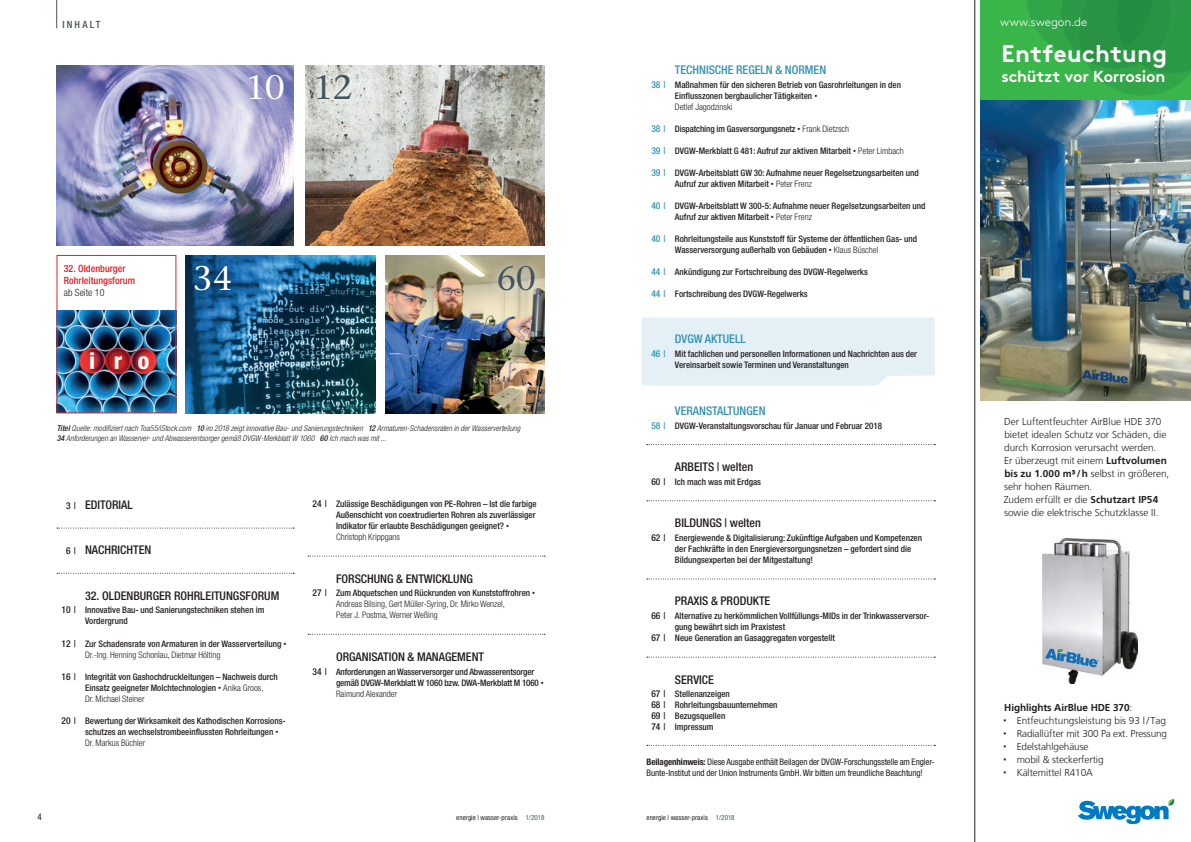
<style>
.page{position:relative;width:1191px;height:842px;background:#fff}
.page>*{position:absolute;margin:0;border:0;box-sizing:border-box;transform-origin:0 0}
.t1{font:34px "Stone Serif";color:#45555d}
.t2{font:34px "Stone Serif";color:#fff}
.t3{font:700 24px "Brown";letter-spacing:.01em;color:#fff}
.t4{font:700 16px "Brown";letter-spacing:-.015em;color:#fff}
.t5{font:500 condensed 12px "Helvetica Neue LT Std";color:#231f20}
.t6{font:500 condensed 12px "Helvetica Neue LT Std";color:#3592b1}
.t7{font:300 12px "Brown";letter-spacing:-.005em;color:#fff}
.t8{font:300 10px/13px "Frutiger LT";letter-spacing:-.005em;color:#231f20}
.t9{font:500 condensed 10px/12px "Helvetica Neue LT Std";color:#df2027}
.t10{font:300 condensed 10px "Helvetica Neue LT Std";color:#231f20}
.t11{font:500 condensed 10px "Helvetica Neue LT Std";letter-spacing:.21em;color:#45555d}
.t12{font:500 condensed 9px/11px "Helvetica Neue LT Std";color:#231f20}
.t13{font:condensed 9px/11px "Helvetica Neue LT Std";letter-spacing:-.01em;color:#231f20}
.t14{font:300 condensed 9px/11px "Helvetica Neue LT Std";color:#231f20}
.t15{font:italic 300 condensed 8px/10px "Helvetica Neue LT Std";letter-spacing:.005em;color:#231f20}
.t16{font:condensed 7px "Helvetica Neue LT Std";letter-spacing:.005em;color:#231f20}
.s1{font-weight:500}
.s2{font-size:9.5px}
.s3{font-weight:100;font-size:6px}
.s4{font-weight:300}
.s5{font-weight:500;font-size:9.5px}
.s6{font-size:9.5px;color:#3592b1}
.s7{font-weight:700}
.s8{color:#45555d}
</style>
<div class="page">
<svg style="left:56px;top:0;width:1px;height:28px"></svg>
<img style="left:59px;top:310px;width:115px;height:101px">
<div style="left:641px;top:317px;width:293px;height:69px;background:#e5f0f6"></div>
<img style="left:385px;top:255px;width:159px;height:158px">
<img style="left:305px;top:65px;width:239px;height:180px">
<img style="left:57px;top:65px;width:236px;height:180px">
<img style="left:186px;top:255px;width:190px;height:158px">
<svg style="left:311px;top:69px;width:46px;height:37px;background:#d9dbd6"></svg>
<svg style="left:488px;top:256px;width:56px;height:45px;background:#beb79d"></svg>
<svg style="left:189px;top:260px;width:48px;height:36px;background:#0e4c81"></svg>
<svg style="left:308px;top:556px;width:237px;height:1px"></svg>
<svg style="left:308px;top:634px;width:237px;height:1px"></svg>
<svg style="left:57px;top:528px;width:237px;height:1px"></svg>
<svg style="left:57px;top:573px;width:237px;height:1px"></svg>
<svg style="left:647px;top:444px;width:288px;height:1px"></svg>
<svg style="left:647px;top:500px;width:288px;height:1px"></svg>
<svg style="left:647px;top:579px;width:288px;height:1px"></svg>
<svg style="left:647px;top:657px;width:288px;height:1px"></svg>
<svg style="left:647px;top:745px;width:288px;height:1px"></svg>
<img style="left:980px;top:99px;width:211px;height:302px">
<img style="left:1042px;top:539px;width:95px;height:145px">
<div style="left:980px;top:0;width:211px;height:99px;background:#3ab54a"></div>
<svg style="left:1078px;top:799px;width:97px;height:25px"></svg>
<svg style="left:1027px;top:0;width:164px;height:95px"></svg>
<hr style="left:974px;top:0;width:1px;height:842px;background:#231f20">
<p class="t13" style="left:38px;top:811px;width:6px">4</p>
<p class="t11" style="left:62px;top:19px;width:40px">INHALT</p>
<h1 class="t2" style="left:246px;top:67px;width:41px">10</h1>
<h1 class="t1" style="left:313px;top:67px;width:41px">12</h1>
<p class="t9" style="left:64px;top:262px;width:73px">32. Oldenburger<br>Rohrleitungsforum</p>
<p class="t10" style="left:64px;top:286px;width:42px">ab Seite 10</p>
<h1 class="t2" style="left:193px;top:258px;width:41px">34</h1>
<h1 class="t1" style="left:496px;top:258px;width:41px">60</h1>
<p class="t15" style="left:57px;top:423px;width:465px"><span class="s1">Titel</span> Quelle: modifiziert nach Toa55/iStock.com <span class="s1">10</span> iro 2018 zeigt innovative Bau- und Sanierungstechniken <span class="s1">12</span> Armaturen-Schadensraten in der Wasserverteilung<br><span class="s1">34</span> Anforderungen an Wasserver- und Abwasserentsorger gemäß DVGW-Merkblatt W 1060 <span class="s1">60</span> Ich mach was mit ...</p>
<h3 class="t5" style="left:66px;top:498px;width:68px"><span class="s2">3 |</span> EDITORIAL</h3>
<h3 class="t5" style="left:66px;top:543px;width:87px"><span class="s2">6 |</span> NACHRICHTEN</h3>
<h3 class="t5" style="left:85px;top:588px;width:196px">32. OLDENBURGER ROHRLEITUNGSFORUM</h3>
<p class="t12" style="left:85px;top:605px;width:181px;text-indent:-23px"><span class="s2">10 |</span> Innovative Bau- und Sanierungstechniken stehen im<br>Vordergrund</p>
<p class="t12" style="left:85px;top:638px;width:203px;text-indent:-23px"><span class="s2">12 |</span> Zur Schadensrate von Armaturen in der Wasserverteilung <span class="s3">•<br></span><span class="s4">Dr.-Ing. Henning Schonlau, Dietmar Hölting</span></p>
<p class="t12" style="left:85px;top:671px;width:194px;text-indent:-23px"><span class="s2">16 |</span> Integrität von Gashochdruckleitungen – Nachweis durch<br>Einsatz geeigneter Molchtechnologien <span class="s3">•</span> <span class="s4">Anika Groos,<br>Dr. Michael Steiner</span></p>
<p class="t12" style="left:85px;top:715px;width:202px;text-indent:-23px"><span class="s2">20 |</span> Bewertung der Wirksamkeit des Kathodischen Korrosions&shy;schutzes an wechselstrombeeinflussten Rohrleitungen <span class="s3">•<br></span><span class="s4">Dr. Markus Büchler</span></p>
<p class="t12" style="left:336px;top:498px;width:202px;text-indent:-23px"><span class="s2">24 |</span> Zulässige Beschädigungen von PE-Rohren – Ist die farbige Außenschicht von coextrudierten Rohren als zuverlässiger Indikator für erlaubte Beschädigungen geeignet? <span class="s3">• </span><span class="s4">Christoph Krippgans</span></p>
<h3 class="t5" style="left:336px;top:571px;width:138px">FORSCHUNG &amp; ENTWICKLUNG</h3>
<p class="t14" style="left:336px;top:588px;width:201px;text-indent:-23px"><span class="s5">27 |</span> <span class="s1">Zum Abquetschen und Rückrunden von Kunststoffrohren</span> <span class="s3">•<br></span>Andreas Bilsing, Gert Müller-Syring, Dr. Mirko Wenzel,<br>Peter J. Postma, Werner Weßing</p>
<h3 class="t5" style="left:336px;top:649px;width:150px">ORGANISATION &amp; MANAGEMENT</h3>
<p class="t12" style="left:336px;top:666px;width:209px;text-indent:-23px"><span class="s2">34 |</span> Anforderungen an Wasserversorger und Abwasserentsorger gemäß DVGW-Merkblatt W 1060 bzw. DWA-Merkblatt M 1060 <span class="s3">•<br></span><span class="s4">Raimund Alexander</span></p>
<h3 class="t6" style="left:675px;top:62px;width:153px">TECHNISCHE REGELN &amp; NORMEN</h3>
<p class="t12" style="left:675px;top:79px;width:228px;text-indent:-23px"><span class="s6">38 |</span> Maßnahmen für den sicheren Betrieb von Gasrohrleitungen in den<br>Einflusszonen bergbaulicher Tätigkeiten <span class="s3">•<br></span><span class="s4">Detlef Jagodzinski</span></p>
<p class="t12" style="left:651px;top:123px;width:199px"><span class="s6">38 |</span> Dispatching im Gasversorgungsnetz <span class="s3">•</span> <span class="s4">Frank Dietzsch</span></p>
<p class="t12" style="left:651px;top:145px;width:254px"><span class="s6">39 |</span> DVGW-Merkblatt G 481: Aufruf zur aktiven Mitarbeit <span class="s3">•</span> <span class="s4">Peter Limbach</span></p>
<p class="t12" style="left:675px;top:167px;width:245px;text-indent:-23px"><span class="s6">39 |</span> DVGW-Arbeitsblatt GW 30: Aufnahme neuer Regelsetzungsarbeiten und<br>Aufruf zur aktiven Mitarbeit <span class="s3">•</span> <span class="s4">Peter Frenz</span></p>
<p class="t12" style="left:675px;top:200px;width:252px;text-indent:-23px"><span class="s6">40 |</span> DVGW-Arbeitsblatt W 300-5: Aufnahme neuer Regelsetzungsarbeiten und<br>Aufruf zur aktiven Mitarbeit <span class="s3">•</span> <span class="s4">Peter Frenz</span></p>
<p class="t12" style="left:675px;top:233px;width:244px;text-indent:-23px"><span class="s6">40 |</span> Rohrleitungsteile aus Kunststoff für Systeme der öffentlichen Gas- und<br>Wasserversorgung außerhalb von Gebäuden <span class="s3">•</span> <span class="s4">Klaus Büschel</span></p>
<p class="t12" style="left:651px;top:266px;width:218px"><span class="s6">44 |</span> Ankündigung zur Fortschreibung des DVGW-Regelwerks</p>
<p class="t12" style="left:651px;top:288px;width:158px"><span class="s6">44 |</span> Fortschreibung des DVGW-Regelwerks</p>
<h3 class="t6" style="left:675px;top:332px;width:72px">DVGW AKTUELL</h3>
<p class="t12" style="left:675px;top:348px;width:244px;text-indent:-23px"><span class="s6">46 |</span> Mit fachlichen und personellen Informationen und Nachrichten aus der<br>Vereinsarbeit sowie Terminen und Veranstaltungen</p>
<h3 class="t6" style="left:675px;top:403px;width:92px">VERANSTALTUNGEN</h3>
<p class="t12" style="left:651px;top:420px;width:232px"><span class="s6">58 |</span> DVGW-Veranstaltungsvorschau für Januar und Februar 2018</p>
<h3 class="t5" style="left:675px;top:460px;width:80px">ARBEITS | welten</h3>
<p class="t12" style="left:651px;top:476px;width:111px"><span class="s2">60 |</span> Ich mach was mit Erdgas</p>
<h3 class="t5" style="left:675px;top:516px;width:88px">BILDUNGS | welten</h3>
<p class="t12" style="left:675px;top:532px;width:249px;text-indent:-23px"><span class="s2">62 |</span> Energiewende &amp; Digitalisierung: Zukünftige Aufgaben und Kompetenzen der Fachkräfte in den Energieversorgungsnetzen – gefordert sind die<br>Bildungsexperten bei der Mitgestaltung!</p>
<h3 class="t5" style="left:675px;top:594px;width:97px">PRAXIS &amp; PRODUKTE</h3>
<p class="t12" style="left:651px;top:610px;width:279px"><span class="s2">66 |</span> Alternative zu herkömmlichen Vollfüllungs-MIDs in der Trinkwasserversor-</p>
<p class="t12" style="left:675px;top:621px;width:112px">gung bewährt sich im Praxistest</p>
<p class="t12" style="left:651px;top:632px;width:185px"><span class="s2">67 |</span> Neue Generation an Gasaggregaten vorgestellt</p>
<h3 class="t5" style="left:675px;top:672px;width:40px">SERVICE</h3>
<p class="t12" style="left:651px;top:688px;width:128px"><span class="s2">67 |</span> Stellenanzeigen<br><span class="s2">68 |</span> Rohrleitungsbauunternehmen<br><span class="s2">69 |</span> Bezugsquellen<br><span class="s2">74 |</span> Impressum</p>
<p class="t13" style="left:646px;top:756px;width:290px"><span class="s7">Beilagenhinweis:</span> Diese Ausgabe enthält Beilagen der DVGW-Forschungsstelle am Engler-<br>Bunte-Institut und der Union Instruments GmbH. Wir bitten um freundliche Beachtung!</p>
<p class="t16" style="left:456px;top:814px;width:90px">energie | wasser-praxis <span class="s8">1/2018</span></p>
<p class="t16" style="left:646px;top:814px;width:90px">energie | wasser-praxis <span class="s8">1/2018</span></p>
<h3 class="t7" style="left:1000px;top:13px;width:89px">www.swegon.de</h3>
<h2 class="t3" style="left:1001px;top:35px;width:167px">Entfeuchtung</h2>
<h3 class="t4" style="left:1001px;top:63px;width:165px">schützt vor Korrosion</h3>
<p class="t8" style="left:1003px;top:415px;width:167px">Der Luftentfeuchter AirBlue HDE 370 bietet idealen Schutz vor Schäden, die durch Korrosion verursacht werden.<br>Er überzeugt mit einem <span class="s7">Luftvolumen bis zu 1.000 m³ / h</span> selbst in größeren, sehr hohen Räumen.<br>Zudem erfüllt er die <span class="s7">Schutzart IP54 </span>sowie die elektrische Schutzklasse II.</p>
<p class="t8" style="left:1016px;top:701px;width:152px;text-indent:-12px"><span class="s7">Highlights AirBlue HDE 370</span>:<br>Entfeuchtungsleistung bis 93 l / Tag<br>Radiallüfter mit 300 Pa ext. Pressung<br>Edelstahlgehäuse<br>mobil &amp; steckerfertig<br>Kältemittel R410A</p>
</div>
